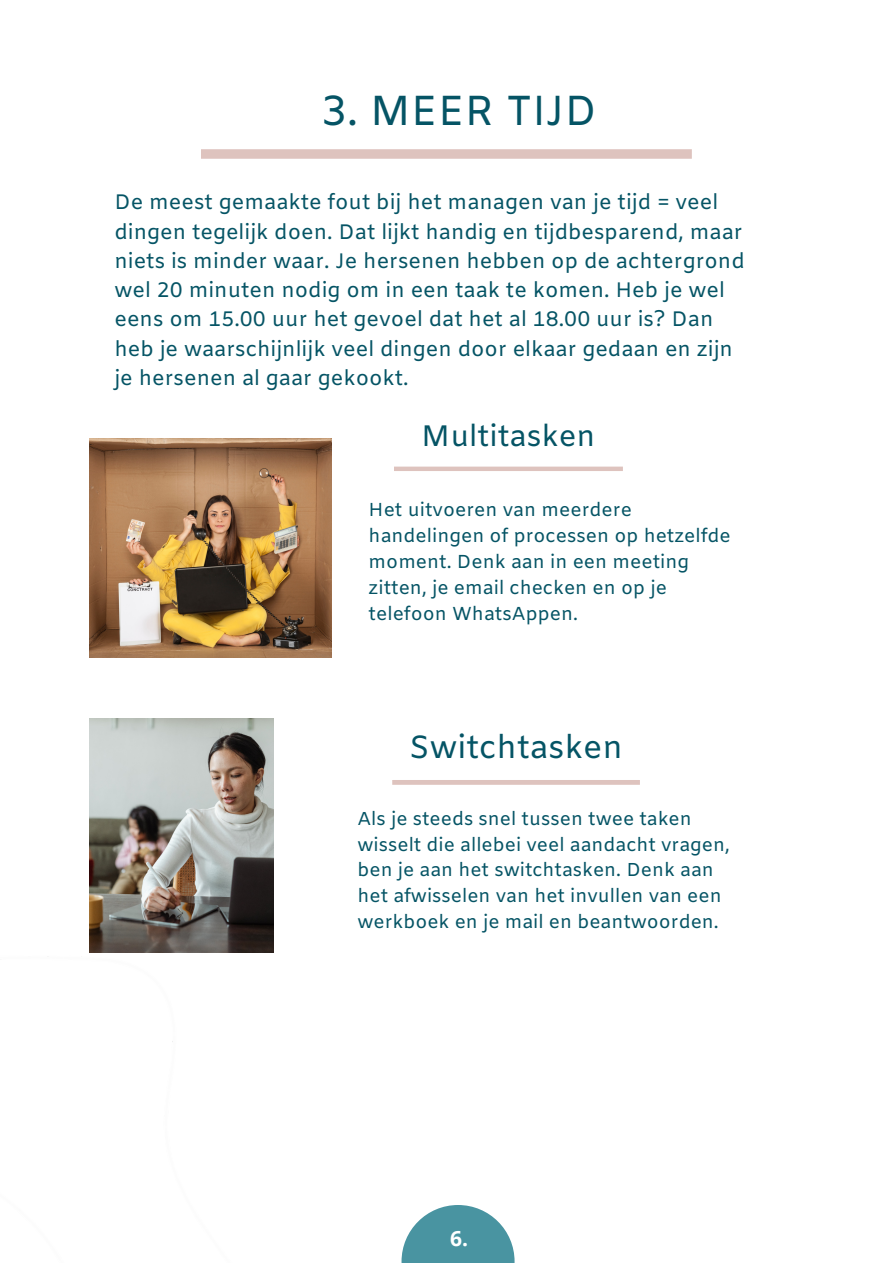
<style>
.page{position:relative;width:893px;height:1264px;background:#fff}
.page>*{position:absolute;margin:0;border:0;box-sizing:border-box;transform-origin:0 0}
.t1{font:42px "Amiko";color:#055465}
.t2{font:32.1px "Amiko";color:#055465}
.t3{font:29.7px "Amiko";color:#055465}
.t4{font:21px/29.2px "Amiko";color:#055465}
.t5{font:700 21px "Open Sans";color:#fff}
.t6{font:18.75px/25.8px "Amiko";color:#055465}
</style>
<div class="page">
<svg style="left:201px;top:149px;width:490px;height:10px;background:#dfc5c1"></svg>
<svg style="left:401px;top:1205px;width:113px;height:57px;fill:#4994a1"></svg>
<img style="left:89px;top:438px;width:242px;height:220px">
<svg style="left:394px;top:466px;width:229px;height:5px"></svg>
<img style="left:89px;top:718px;width:185px;height:234px">
<svg style="left:392px;top:780px;width:248px;height:4px"></svg>
<p class="t1" style="left:321px;top:86px;width:278px">3. MEER TIJD</p>
<p class="t4" style="left:114px;top:189px;width:631px">De meest gemaakte fout bij het managen van je tijd = veel dingen tegelijk doen. Dat lijkt handig en tijdbesparend, maar niets is minder waar. Je hersenen hebben op de achtergrond wel 20 minuten nodig om in een taak te komen. Heb je wel eens om 15.00 uur het gevoel dat het al 18.00 uur is? Dan heb je waarschijnlijk veel dingen door elkaar gedaan en zijn je hersenen al gaar gekookt.</p>
<p class="t3" style="left:421px;top:419px;width:176px">Multitasken</p>
<p class="t6" style="left:368px;top:498px;width:363px">Het uitvoeren van meerdere handelingen of processen op hetzelfde moment. Denk aan in een meeting zitten, je email checken en op je telefoon WhatsAppen.</p>
<p class="t2" style="left:409px;top:728px;width:215px">Switchtasken</p>
<p class="t6" style="left:357px;top:806px;width:374px">Als je steeds snel tussen twee taken wisselt die allebei veel aandacht vragen, ben je aan het switchtasken. Denk aan het afwisselen van het invullen van een werkboek en je mail en beantwoorden.</p>
<p class="t5" style="left:450px;top:1222px;width:19px">6.</p>
</div>
